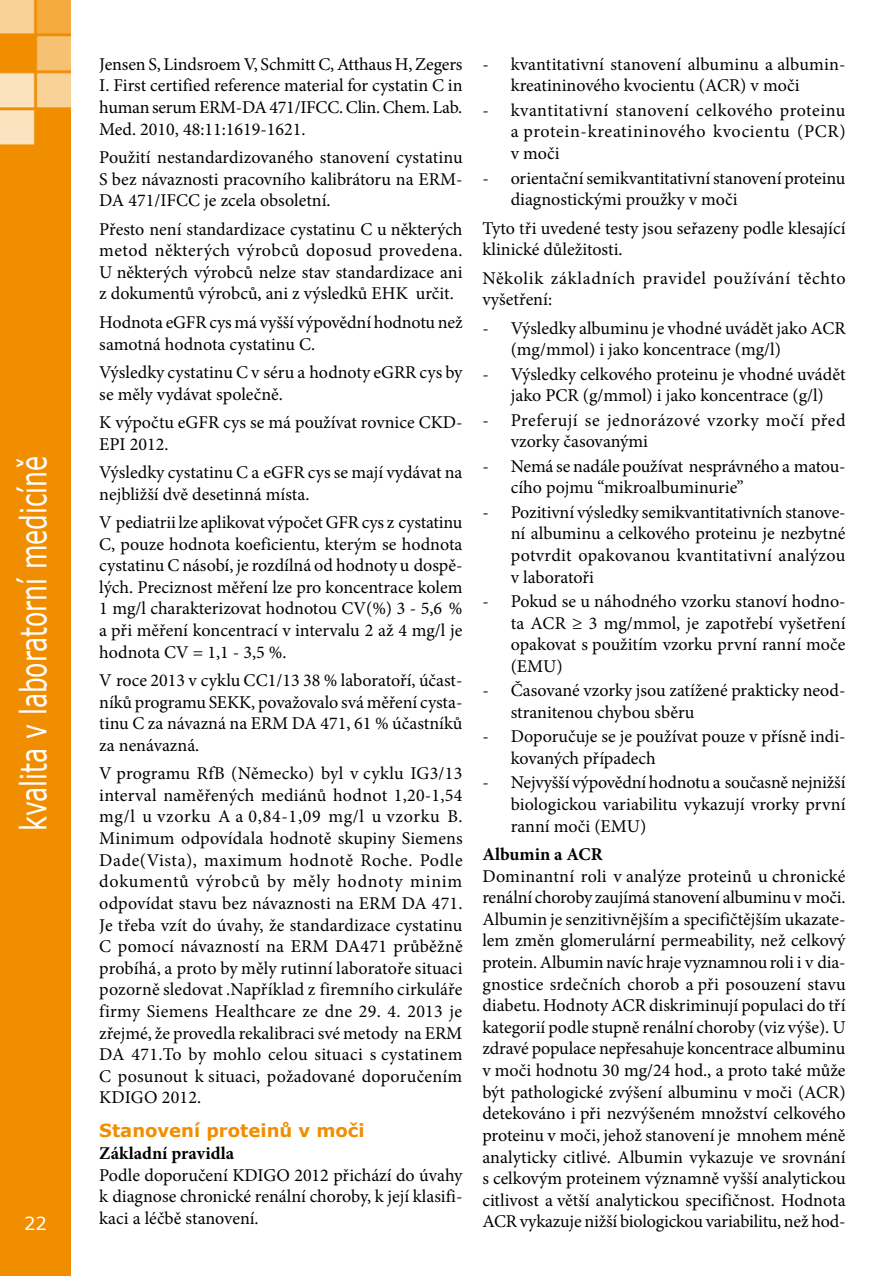
<style>
.page{position:relative;width:891px;height:1276px;background:#fff}
.page>*{position:absolute;margin:0;border:0;box-sizing:border-box;transform-origin:0 0}
.t1{font:36px "Verdana";color:#fff;scale:.7 1}
.n_základní_text{font:18px/21.6px "Minion Pro";color:#000;text-align:justify}
.n_odsazení_číslované{font:18px/21.6px "Minion Pro";color:#000}
.n_odsazení_číslované-2{font:18px/21.6px "Minion Pro";letter-spacing:.02em;color:#000}
.n_základní_text-2{font:18px/21.6px "Minion Pro";letter-spacing:.035em;color:#000}
.n_podnadpis3{font:700 18px "Minion Pro";color:#000}
.n_podnadpis2{font:700 18px "Verdana";color:#f18e00}
.t2{font:18px "Verdana";color:#fff}
</style>
<div class="page">
<img style="left:0;top:0;width:71px;height:1276px">
<h1 class="t1" style="left:10px;top:831px;width:538px;rotate:-90deg">kvalita v laboratorní medicíně</h1>
<p class="t2" style="left:24px;top:1211px;width:24px">22</p>
<p class="n_základní_text" style="left:99px;top:53px;width:364px">Jensen S, Lindsroem V, Schmitt C, Atthaus H, Zegers I. First certified reference material for cystatin C in human serum ERM-DA 471/IFCC. Clin. Chem. Lab.<br>Med. 2010, 48:11:1619-1621.</p>
<p class="n_základní_text" style="left:99px;top:147px;width:364px">Použití nestandardizovaného stanovení cystatinu S bez návaznosti pracovního kalibrátoru na ERM-DA 471/IFCC je zcela obsoletní.</p>
<p class="n_základní_text" style="left:99px;top:218px;width:365px">Přesto není standardizace cystatinu C u některých metod některých výrobců doposud provedena.<br>U některých výrobců nelze stav standardizace ani z dokumentů výrobců, ani z výsledků EHK určit.</p>
<p class="n_základní_text" style="left:99px;top:311px;width:365px">Hodnota eGFR cys má vyšší výpovědní hodnotu než samotná hodnota cystatinu C.</p>
<p class="n_základní_text" style="left:99px;top:361px;width:364px">Výsledky cystatinu C v séru a hodnoty eGRR cys by se měly vydávat společně.</p>
<p class="n_základní_text" style="left:99px;top:411px;width:364px">K výpočtu eGFR cys se má používat rovnice CKD-<br>EPI 2012.</p>
<p class="n_základní_text" style="left:99px;top:461px;width:364px">Výsledky cystatinu C a eGFR cys se mají vydávat na nejbližší dvě desetinná místa.</p>
<p class="n_základní_text" style="left:99px;top:511px;width:364px">V pediatrii lze aplikovat výpočet GFR cys z cystatinu C, pouze hodnota koeficientu, kterým se hodnota cystatinu C násobí, je rozdílná od hodnoty u dospě&shy;lých. Preciznost měření lze pro koncentrace kolem 1 mg/l charakterizovat hodnotou CV(%) 3 - 5,6 % a při měření koncentrací v intervalu 2 až 4 mg/l je hodnota CV = 1,1 - 3,5 %.</p>
<p class="n_základní_text" style="left:99px;top:669px;width:364px">V roce 2013 v cyklu CC1/13 38 % laboratoří, účast&shy;níků programu SEKK, považovalo svá měření cysta&shy;tinu C za návazná na ERM DA 471, 61 % účastníků za nenávazná.</p>
<p class="n_základní_text" style="left:99px;top:763px;width:365px">V programu RfB (Německo) byl v cyklu IG3/13 interval naměřených mediánů hodnot 1,20-1,54 mg/l u vzorku A a 0,84-1,09 mg/l u vzorku B.<br>Minimum odpovídala hodnotě skupiny Siemens Dade(Vista), maximum hodnotě Roche. Podle dokumentů výrobců by měly hodnoty minim odpovídat stavu bez návaznosti na ERM DA 471.<br>Je třeba vzít do úvahy, že standardizace cystatinu C pomocí návazností na ERM DA471 průběžně probíhá, a proto by měly rutinní laboratoře situaci pozorně sledovat .Například z firemního cirkuláře firmy Siemens Healthcare ze dne 29. 4. 2013 je zřejmé, že provedla rekalibraci své metody na ERM DA 471.To by mohlo celou situaci s cystatinem C posunout k situaci, požadované doporučením KDIGO 2012.</p>
<p class="n_podnadpis2" style="left:99px;top:1119px;width:266px">Stanovení proteinů v moči</p>
<p class="n_podnadpis3" style="left:99px;top:1140px;width:136px">Základní pravidla</p>
<p class="n_základní_text" style="left:99px;top:1164px;width:364px">Podle doporučení KDIGO 2012 přichází do úvahy k diagnose chronické renální choroby, k její klasifi&shy;kaci a léčbě stanovení.</p>
<p class="n_odsazení_číslované" style="left:510px;top:53px;width:336px;text-indent:-28px">- kvantitativní stanovení albuminu a albumin&shy;kreatininového kvocientu (ACR) v moči</p>
<p class="n_odsazení_číslované" style="left:510px;top:99px;width:336px;text-align:justify;text-indent:-28px">- kvantitativní stanovení celkového proteinu a protein-kreatininového kvocientu (PCR) v moči</p>
<p class="n_odsazení_číslované" style="left:510px;top:167px;width:336px;text-indent:-28px">- orientační semikvantitativní stanovení proteinu diagnostickými proužky v moči</p>
<p class="n_základní_text" style="left:482px;top:217px;width:364px">Tyto tři uvedené testy jsou seřazeny podle klesající klinické důležitosti.</p>
<p class="n_základní_text-2" style="left:482px;top:267px;width:364px">Několik základních pravidel používání těchto vyšetření:</p>
<p class="n_odsazení_číslované" style="left:510px;top:317px;width:336px;text-indent:-28px">- Výsledky albuminu je vhodné uvádět jako ACR (mg/mmol) i jako koncentrace (mg/l)</p>
<p class="n_odsazení_číslované" style="left:482px;top:363px;width:364px;text-align:center">- Výsledky celkového proteinu je vhodné uvádět jako PCR (g/mmol) i jako koncentrace (g/l)</p>
<p class="n_odsazení_číslované-2" style="left:510px;top:409px;width:336px;text-indent:-28px">- Preferují se jednorázové vzorky močí před vzorky časovanými</p>
<p class="n_odsazení_číslované" style="left:510px;top:455px;width:336px;text-indent:-28px">- Nemá se nadále používat nesprávného a matou&shy;cího pojmu “mikroalbuminurie”</p>
<p class="n_odsazení_číslované" style="left:510px;top:501px;width:336px;text-align:justify;text-indent:-28px">- Pozitivní výsledky semikvantitativních stanove&shy;ní albuminu a celkového proteinu je nezbytné potvrdit opakovanou kvantitativní analýzou v laboratoři</p>
<p class="n_odsazení_číslované" style="left:510px;top:590px;width:336px;text-align:justify;text-indent:-28px">- Pokud se u náhodného vzorku stanoví hodno&shy;ta ACR ≥ 3 mg/mmol, je zapotřebí vyšetření opakovat s použitím vzorku první ranní moče (EMU)</p>
<p class="n_odsazení_číslované" style="left:510px;top:680px;width:336px;text-indent:-28px">- Časované vzorky jsou zatížené prakticky neod&shy;stranitenou chybou sběru</p>
<p class="n_odsazení_číslované" style="left:510px;top:726px;width:336px;text-indent:-28px">- Doporučuje se je používat pouze v přísně indi&shy;kovaných případech</p>
<p class="n_odsazení_číslované" style="left:510px;top:772px;width:336px;text-align:justify;text-indent:-28px">- Nejvyšší výpovědní hodnotu a současně nejnižší biologickou variabilitu vykazují vrorky první ranní moči (EMU)</p>
<p class="n_podnadpis3" style="left:482px;top:841px;width:122px">Albumin a ACR</p>
<p class="n_základní_text" style="left:482px;top:865px;width:364px">Dominantní roli v analýze proteinů u chronické renální choroby zaujímá stanovení albuminu v moči.<br>Albumin je senzitivnějším a specifičtějším ukazate&shy;lem změn glomerulární permeability, než celkový protein. Albumin navíc hraje vyznamnou roli i v dia&shy;gnostice srdečních chorob a při posouzení stavu diabetu. Hodnoty ACR diskriminují populaci do tří kategorií podle stupně renální choroby (viz výše). U zdravé populace nepřesahuje koncentrace albuminu v moči hodnotu 30 mg/24 hod., a proto také může být pathologické zvýšení albuminu v moči (ACR) detekováno i při nezvýšeném množství celkového proteinu v moči, jehož stanovení je mnohem méně analyticky citlivé. Albumin vykazuje ve srovnání s celkovým proteinem významně vyšší analytickou citlivost a větší analytickou specifičnost. Hodnota ACR vykazuje nižší biologickou variabilitu, než hod-</p>
</div>
